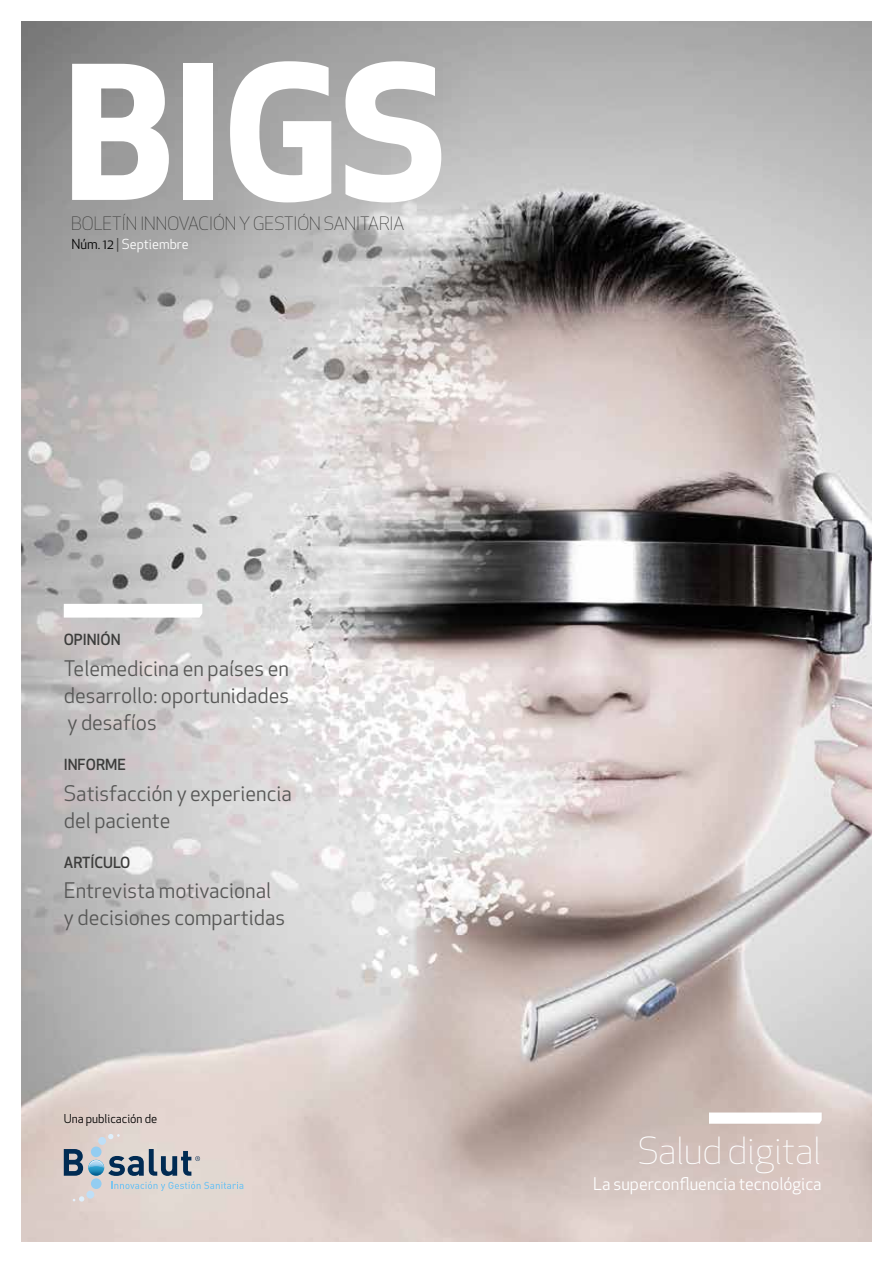
<style>
.page{position:relative;width:893px;height:1263px;background:#fff}
.page>*{position:absolute;margin:0;border:0;box-sizing:border-box;transform-origin:0 0}
.t1{font:700 181.5px "Apex New";color:#fff}
.t2{font:300 36.6px "Apex New";letter-spacing:-.01em;color:#fff}
.t3{font:21px/27px "Apex New";color:#575756}
.t4{font:300 18px "Apex New";color:#3c3c3b}
.t5{font:17.1px "Apex New";color:#fff}
.t6{font:500 15px "Apex New";color:#3c3c3b}
.t7{font:13.5px "Apex New";color:#fff}
.t8{font:12px "Apex New";color:#000}
.s1{color:#000}
.s2{color:#3c3c3b}
</style>
<div class="page">
<img style="left:21px;top:21px;width:851px;height:1221px">
<svg style="left:91px;top:1146px;width:11px;height:11px"></svg>
<div style="left:98px;top:1137px;width:8px;height:8px;background:#bfdff7;border-radius:50%"></div>
<svg style="left:108px;top:1134px;width:12px;height:5px"></svg>
<svg style="left:64px;top:1149px;width:179px;height:52px;background:#babcc0"></svg>
<svg style="left:64px;top:604px;width:138px;height:14px"></svg>
<svg style="left:709px;top:1112px;width:113px;height:12px"></svg>
<h1 class="t1" style="left:64px;top:2px;width:385px">BIGS</h1>
<p class="t7" style="left:71px;top:236px;width:119px"><span class="s1">Núm. 12</span> <span class="s2">|</span> Septiembre</p>
<p class="t4" style="left:71px;top:213px;width:334px">BOLETÍN INNOVACIÓN Y GESTIÓN SANITARIA</p>
<p class="t6" style="left:64px;top:630px;width:58px">OPINIÓN</p>
<p class="t3" style="left:64px;top:655px;width:227px;text-align:justify">Telemedicina en países en desarrollo: oportunidades y desafíos</p>
<p class="t6" style="left:64px;top:754px;width:64px">INFORME</p>
<p class="t3" style="left:64px;top:779px;width:230px">Satisfacción y experiencia del paciente</p>
<p class="t6" style="left:64px;top:852px;width:68px">ARTÍCULO</p>
<p class="t3" style="left:64px;top:877px;width:223px">Entrevista motivacional y decisiones compartidas</p>
<p class="t8" style="left:64px;top:1111px;width:95px">Una publicación de</p>
<h2 class="t2" style="left:638px;top:1128px;width:185px">Salud digital</h2>
<p class="t5" style="left:593px;top:1173px;width:230px">La superconfluencia tecnológica</p>
</div>
